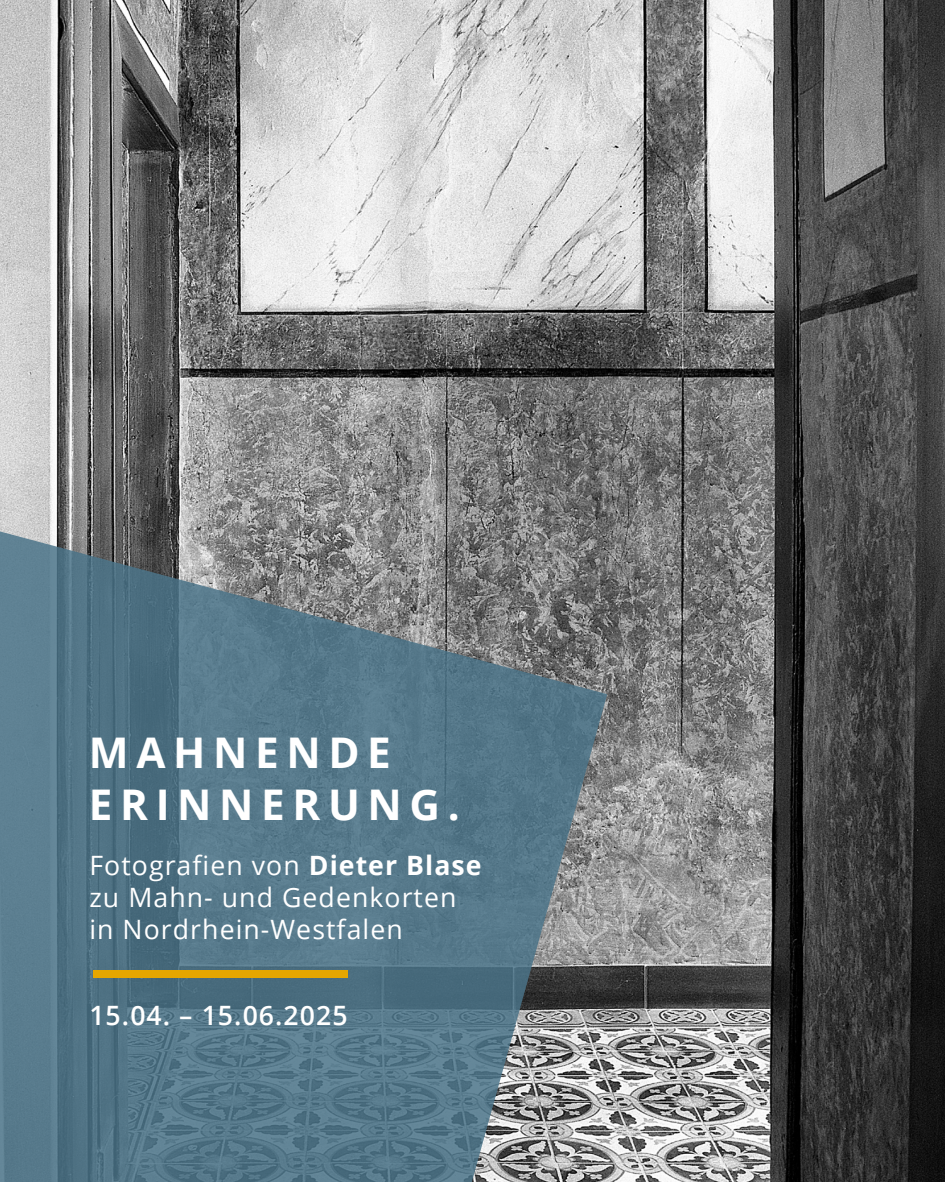
<style>
.page{position:relative;width:945px;height:1182px;background:#fff}
.page>*{position:absolute;margin:0;border:0;box-sizing:border-box;transform-origin:0 0}
.t1{font:700 42.26px/52.2px "Open Sans";letter-spacing:.18em;color:#fff}
.t2{font:26.69px/32px "Open Sans";letter-spacing:.04em;color:#fff}
.t3{font:600 26.69px "Open Sans";letter-spacing:.04em;color:#fff}
.s1{font-weight:700}
</style>
<div class="page">
<img style="left:0;top:0;width:945px;height:1181px">
<svg style="left:0;top:487px;width:607px;height:694px;background:#617b88"></svg>
<div style="left:94px;top:970px;width:254px;height:7px;background:#e5a600"></div>
<h1 class="t1" style="left:89px;top:725px;width:372px">MAHNENDE<br>E RINNERUNG.</h1>
<p class="t2" style="left:89px;top:848px;width:394px">Fotografien von <span class="s1">DIETER BLASE </span>zu Mahn- und Gedenkorten in Nordrhein-Westfalen</p>
<p class="t3" style="left:89px;top:997px;width:260px">15.04. – 15.06.2025</p>
</div>
